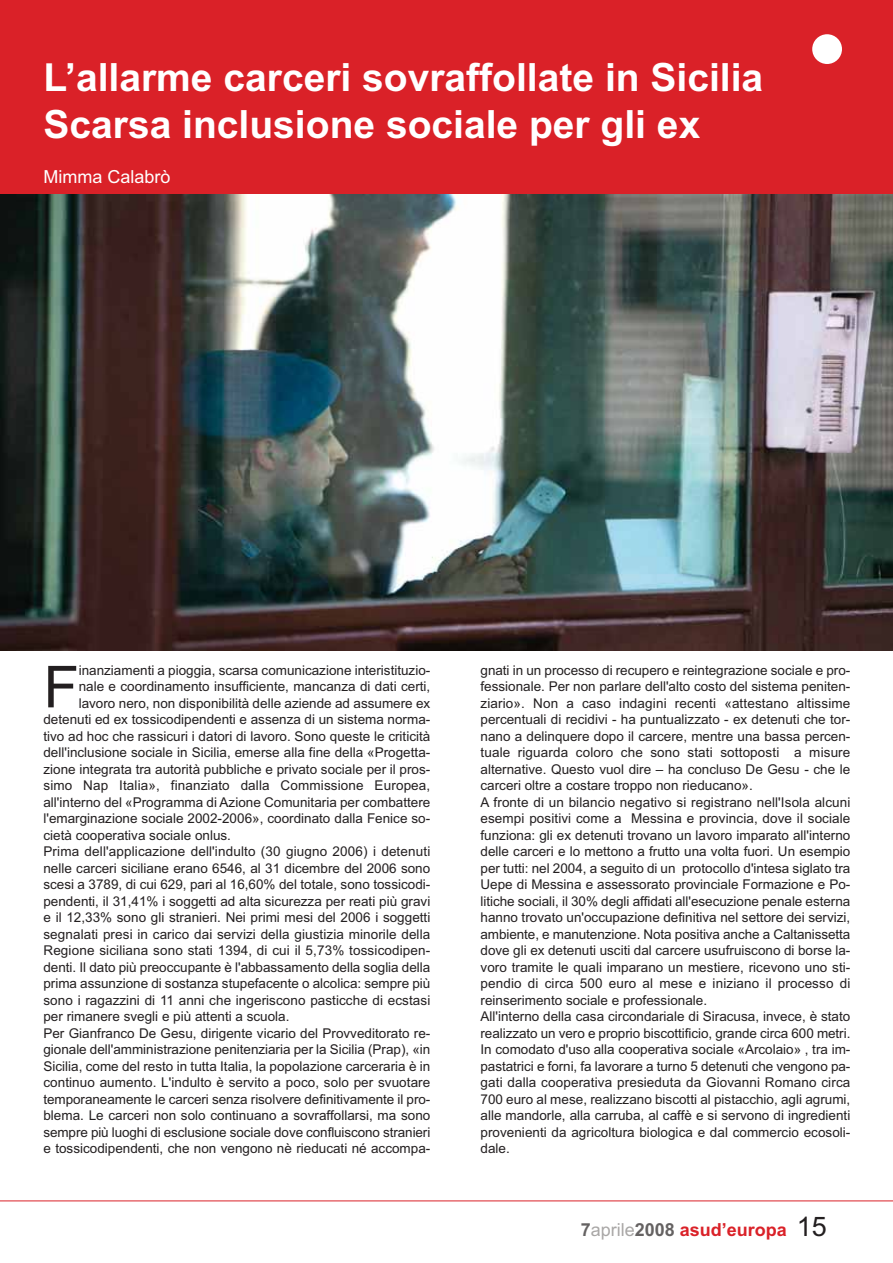
<style>
.page{position:relative;width:893px;height:1263px;background:#fff}
.page>*{position:absolute;margin:0;border:0;box-sizing:border-box;transform-origin:0 0}
.t1{font:57.9px "Arial";color:#231f20}
.t2{font:700 39px/46.8px "Arial";color:#fff}
.t3{font:700 18px "Arial";color:#da2128}
.t4{font:18px "Arial";color:#fff}
.t5{font:13.5px/16.5px "Arial";color:#231f20}
.s1{color:#656262}
.s2{font-weight:400;color:#a9a7a6}
.s3{font-weight:400;font-size:27px;color:#231f20}
</style>
<div class="page">
<div style="left:0;top:0;width:892px;height:194px;background:#da2128"></div>
<hr style="left:0;top:1201px;width:892px;height:1px;background:#da2128">
<img style="left:0;top:194px;width:892px;height:457px">
<div style="left:812px;top:34px;width:30px;height:30px;background:#fff;border-radius:50%"></div>
<h2 class="t2" style="left:43px;top:58px;width:721px">L’allarme carceri sovraffollate in Sicilia<br>Scarsa inclusione sociale per gli ex</h2>
<h3 class="t4" style="left:43px;top:171px;width:128px">Mimma Calabrò</h3>
<h1 class="t1" style="left:43px;top:666px;width:37px">F</h1>
<p class="t5" style="left:79px;top:663px;width:353px">inanziamenti a pioggia, scarsa comunicazione interistituzio-</p>
<p class="t5" style="left:79px;top:680px;width:353px">nale e coordinamento insufficiente, mancanza di dati certi,</p>
<p class="t5" style="left:79px;top:696px;width:353px">lavoro nero, non disponibilità delle aziende ad assumere ex</p>
<p class="t5" style="left:43px;top:713px;width:388px">detenuti ed ex tossicodipendenti e assenza di un sistema norma-</p>
<p class="t5" style="left:43px;top:729px;width:388px">tivo ad hoc che rassicuri i datori di lavoro. Sono queste le criticità</p>
<p class="t5" style="left:43px;top:746px;width:388px">dell'inclusione sociale in Sicilia, emerse alla fine della «Progetta-</p>
<p class="t5" style="left:43px;top:762px;width:388px">zione integrata tra autorità pubbliche e privato sociale per il pros-</p>
<p class="t5" style="left:43px;top:779px;width:388px">simo Nap Italia», finanziato dalla Commissione Europea,</p>
<p class="t5" style="left:43px;top:795px;width:388px">all'interno del «Programma di Azione Comunitaria per combattere</p>
<p class="t5" style="left:43px;top:812px;width:388px">l'emarginazione sociale 2002-2006», coordinato dalla Fenice so-</p>
<p class="t5" style="left:43px;top:828px;width:189px">cietà cooperativa sociale onlus.</p>
<p class="t5" style="left:43px;top:845px;width:388px">Prima dell'applicazione dell'indulto (30 giugno 2006) i detenuti</p>
<p class="t5" style="left:43px;top:861px;width:388px">nelle carceri siciliane erano 6546, al 31 dicembre del 2006 sono</p>
<p class="t5" style="left:43px;top:878px;width:388px">scesi a 3789, di cui 629, pari al 16,60% del totale, sono tossicodi-</p>
<p class="t5" style="left:43px;top:894px;width:388px">pendenti, il 31,41% i soggetti ad alta sicurezza per reati più gravi</p>
<p class="t5" style="left:43px;top:911px;width:388px">e il 12,33% sono gli stranieri. Nei primi mesi del 2006 i soggetti</p>
<p class="t5" style="left:43px;top:927px;width:388px">segnalati presi in carico dai servizi della giustizia minorile della</p>
<p class="t5" style="left:43px;top:944px;width:388px">Regione siciliana sono stati 1394, di cui il 5,73% tossicodipen-</p>
<p class="t5" style="left:43px;top:960px;width:388px">denti. Il dato più preoccupante è l'abbassamento della soglia della</p>
<p class="t5" style="left:43px;top:977px;width:388px">prima assunzione di sostanza stupefacente o alcolica: sempre più</p>
<p class="t5" style="left:43px;top:993px;width:388px">sono i ragazzini di 11 anni che ingeriscono pasticche di ecstasi</p>
<p class="t5" style="left:43px;top:1010px;width:247px">per rimanere svegli e più attenti a scuola.</p>
<p class="t5" style="left:43px;top:1026px;width:388px">Per Gianfranco De Gesu, dirigente vicario del Provveditorato re-</p>
<p class="t5" style="left:43px;top:1043px;width:388px">gionale dell'amministrazione penitenziaria per la Sicilia (Prap), «in</p>
<p class="t5" style="left:43px;top:1059px;width:388px">Sicilia, come del resto in tutta Italia, la popolazione carceraria è in</p>
<p class="t5" style="left:43px;top:1076px;width:388px">continuo aumento. L'indulto è servito a poco, solo per svuotare</p>
<p class="t5" style="left:43px;top:1092px;width:388px">temporaneamente le carceri senza risolvere definitivamente il pro-</p>
<p class="t5" style="left:43px;top:1109px;width:388px">blema. Le carceri non solo continuano a sovraffollarsi, ma sono</p>
<p class="t5" style="left:43px;top:1125px;width:388px">sempre più luoghi di esclusione sociale dove confluiscono stranieri</p>
<p class="t5" style="left:43px;top:1142px;width:388px">e tossicodipendenti, che non vengono nè rieducati né accompa-</p>
<p class="t5" style="left:480px;top:663px;width:371px">gnati in un processo di recupero e reintegrazione sociale e pro&shy;fessionale. Per non parlare dell'alto costo del sistema peniten&shy;ziario». Non a caso indagini recenti «attestano altissime percentuali di recidivi - ha puntualizzato - ex detenuti che tor&shy;nano a delinquere dopo il carcere, mentre una bassa percen&shy;tuale riguarda coloro che sono stati sottoposti a misure alternative. Questo vuol dire – ha concluso De Gesu - che le carceri oltre a costare troppo non rieducano».<br>A fronte di un bilancio negativo si registrano nell'Isola alcuni esempi positivi come a Messina e provincia, dove il sociale funziona: gli ex detenuti trovano un lavoro imparato all'interno delle carceri e lo mettono a frutto una volta fuori. Un esempio per tutti: nel 2004, a seguito di un protocollo d'intesa siglato tra Uepe di Messina e assessorato provinciale Formazione e Po&shy;litiche sociali, il 30% degli affidati all'esecuzione penale esterna hanno trovato un'occupazione definitiva nel settore dei servizi, ambiente, e manutenzione. Nota positiva anche a Caltanissetta dove gli ex detenuti usciti dal carcere usufruiscono di borse la&shy;voro tramite le quali imparano un mestiere, ricevono uno sti&shy;pendio di circa 500 euro al mese e iniziano il processo di reinserimento sociale e professionale.<br>All'interno della casa circondariale di Siracusa, invece, è stato realizzato un vero e proprio biscottificio, grande circa 600 metri.<br>In comodato d'uso alla cooperativa sociale «Arcolaio» , tra im&shy;pastatrici e forni, fa lavorare a turno 5 detenuti che vengono pa&shy;gati dalla cooperativa presieduta da Giovanni Romano circa 700 euro al mese, realizzano biscotti al pistacchio, agli agrumi, alle mandorle, alla carruba, al caffè e si servono di ingredienti provenienti da agricoltura biologica e dal commercio ecosoli&shy;dale.</p>
<h3 class="t3" style="left:580px;top:1223px;width:248px"><span class="s1">7</span><span class="s2">aprile</span><span class="s1">2008</span> asud’europa <span class="s3">15</span></h3>
</div>
